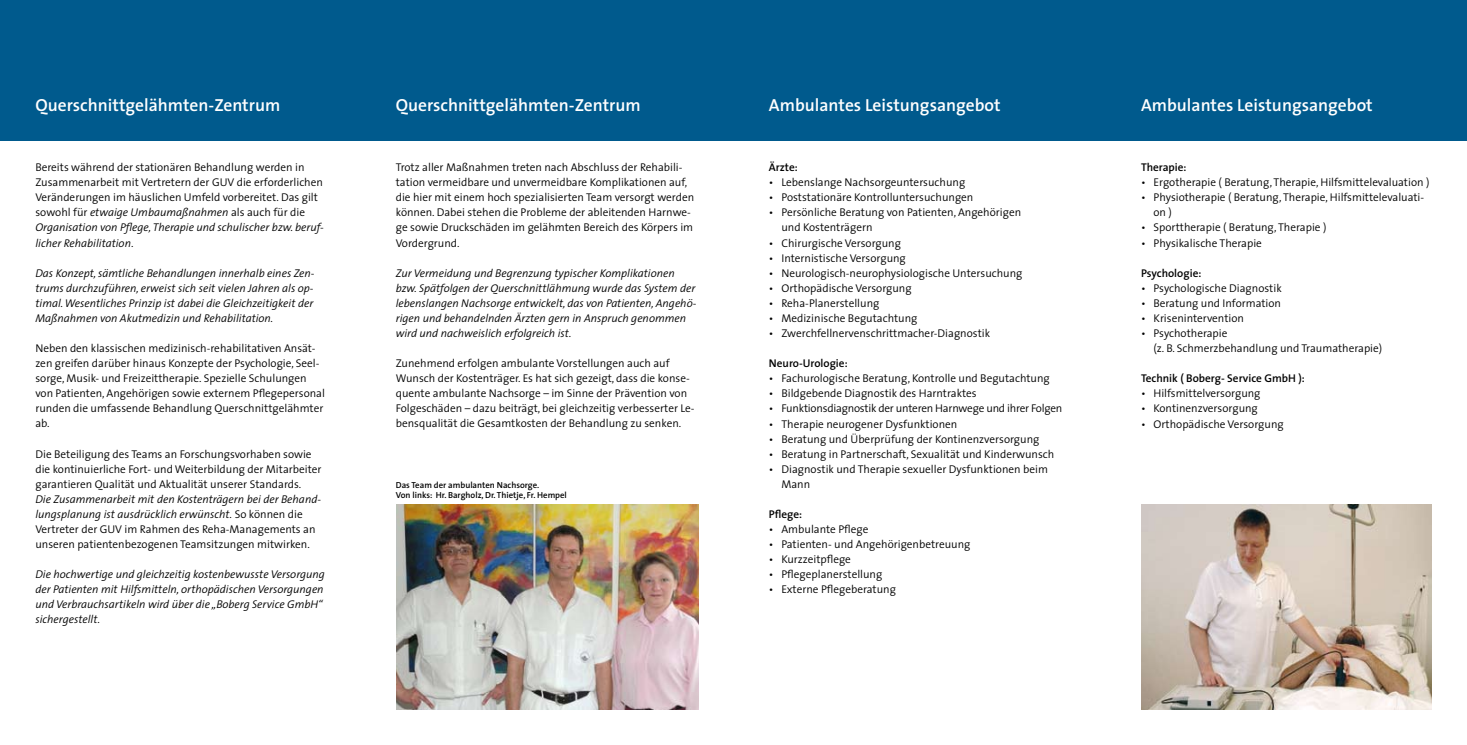
<style>
.page{position:relative;width:1467px;height:745px;background:#fff}
.page>*{position:absolute;margin:0;border:0;box-sizing:border-box;transform-origin:0 0}
.t1{font:600 17.5px "BG Thesis";color:#fff}
.t2{font:300 11.25px/15px "BG Thesis";color:#000}
.t3{font:italic 300 11.25px/15px "BG Thesis";color:#000}
.t4{font:600 11.25px "BG Thesis";color:#000}
.t5{font:300 11.25px "BG Thesis";letter-spacing:-.02em;color:#000}
.t6{font:600 8.75px/10px "BG Thesis";color:#000}
.s1{font-style:italic}
</style>
<div class="page">
<div style="left:0;top:0;width:1467px;height:141px;background:#005a8d"></div>
<img style="left:397px;top:504px;width:301px;height:205px">
<img style="left:1141px;top:504px;width:290px;height:205px">
<h1 class="t1" style="left:35px;top:94px;width:246px">Querschnittgelähmten-Zentrum</h1>
<h1 class="t1" style="left:1141px;top:94px;width:233px">Ambulantes Leistungsangebot</h1>
<h1 class="t1" style="left:396px;top:94px;width:246px">Querschnittgelähmten-Zentrum</h1>
<h1 class="t1" style="left:769px;top:94px;width:233px">Ambulantes Leistungsangebot</h1>
<p class="t2" style="left:35px;top:160px;width:290px">Bereits während der stationären Behandlung werden in Zusammenarbeit mit Vertretern der GUV die erforderlichen Veränderungen im häuslichen Umfeld vorbereitet. Das gilt sowohl für <span class="s1">etwaige Umbaumaßnahmen</span> als auch für die <span class="s1">Organisation von Pflege, Therapie und schulischer bzw. beruf&shy;licher Rehabilitation</span>.</p>
<p class="t3" style="left:35px;top:265px;width:281px;text-align:justify">Das Konzept, sämtliche Behandlungen innerhalb eines Zen&shy;trums durchzuführen, erweist sich seit vielen Jahren als op&shy;timal. Wesentliches Prinzip ist dabei die Gleichzeitigkeit der Maßnahmen von Akutmedizin und Rehabilitation.</p>
<p class="t2" style="left:35px;top:340px;width:291px">Neben den klassischen medizinisch-rehabilitativen Ansät&shy;zen greifen darüber hinaus Konzepte der Psychologie, Seel&shy;sorge, Musik- und Freizeittherapie. Spezielle Schulungen von Patienten, Angehörigen sowie externem Pflegepersonal runden die umfassende Behandlung Querschnittgelähmter ab.</p>
<p class="t2" style="left:35px;top:446px;width:288px">Die Beteiligung des Teams an Forschungsvorhaben sowie die kontinuierliche Fort- und Weiterbildung der Mitarbeiter garantieren Qualität und Aktualität unserer Standards.</p>
<p class="t2" style="left:35px;top:491px;width:287px"><span class="s1">Die Zusammenarbeit mit den Kostenträgern bei der Behand&shy;lungsplanung ist ausdrücklich erwünscht.</span> So können die Vertreter der GUV im Rahmen des Reha-Managements an unseren patientenbezogenen Teamsitzungen mitwirken.</p>
<p class="t3" style="left:35px;top:566px;width:291px">Die hochwertige und gleichzeitig kostenbewusste Versorgung der Patienten mit Hilfsmitteln, orthopädischen Versorgungen und Verbrauchsartikeln wird über die „Boberg Service GmbH“ sichergestellt.</p>
<p class="t2" style="left:396px;top:160px;width:300px">Trotz aller Maßnahmen treten nach Abschluss der Rehabili&shy;tation vermeidbare und unvermeidbare Komplikationen auf, die hier mit einem hoch spezialisierten Team versorgt werden können. Dabei stehen die Probleme der ableitenden Harnwe&shy;ge sowie Druckschäden im gelähmten Bereich des Körpers im Vordergrund.</p>
<p class="t3" style="left:396px;top:265px;width:302px">Zur Vermeidung und Begrenzung typischer Komplikationen bzw. Spätfolgen der Querschnittlähmung wurde das System der lebenslangen Nachsorge entwickelt, das von Patienten, Angehö&shy;rigen und behandelnden Ärzten gern in Anspruch genommen wird und nachweislich erfolgreich ist.</p>
<p class="t2" style="left:396px;top:356px;width:300px">Zunehmend erfolgen ambulante Vorstellungen auch auf Wunsch der Kostenträger. Es hat sich gezeigt, dass die konse&shy;quente ambulante Nachsorge – im Sinne der Prävention von Folgeschäden – dazu beiträgt, bei gleichzeitig verbesserter Le&shy;bensqualität die Gesamtkosten der Behandlung zu senken.</p>
<p class="t6" style="left:396px;top:479px;width:173px">Das Team der ambulanten Nachsorge.<br>Von links: Hr. Bargholz, Dr. Thietje, Fr. Hempel</p>
<p class="t4" style="left:769px;top:160px;width:30px">Ärzte:</p>
<p class="t2" style="left:769px;top:175px;width:198px">• Lebenslange Nachsorgeuntersuchung</p>
<p class="t2" style="left:769px;top:190px;width:206px">• Poststationäre Kontrolluntersuchungen</p>
<p class="t2" style="left:781px;top:205px;width:241px;text-indent:-12px">• Persönliche Beratung von Patienten, Angehörigen und Kostenträgern</p>
<p class="t2" style="left:769px;top:235px;width:134px">• Chirurgische Versorgung</p>
<p class="t2" style="left:769px;top:250px;width:138px">• Internistische Versorgung</p>
<p class="t2" style="left:769px;top:265px;width:255px">• Neurologisch-neurophysiologische Untersuchung</p>
<p class="t2" style="left:769px;top:280px;width:144px">• Orthopädische Versorgung</p>
<p class="t2" style="left:769px;top:295px;width:112px">• Reha-Planerstellung</p>
<p class="t2" style="left:769px;top:310px;width:150px">• Medizinische Begutachtung</p>
<p class="t2" style="left:769px;top:325px;width:223px">• Zwerchfellnervenschrittmacher-Diagnostik</p>
<p class="t4" style="left:769px;top:356px;width:80px">Neuro-Urologie:</p>
<p class="t2" style="left:769px;top:371px;width:282px">• Fachurologische Beratung, Kontrolle und Begutachtung</p>
<p class="t2" style="left:769px;top:386px;width:209px">• Bildgebende Diagnostik des Harntraktes</p>
<p class="t5" style="left:769px;top:401px;width:295px">• Funktionsdiagnostik der unteren Harnwege und ihrer Folgen</p>
<p class="t2" style="left:769px;top:416px;width:190px">• Therapie neurogener Dysfunktionen</p>
<p class="t2" style="left:769px;top:431px;width:272px">• Beratung und Überprüfung der Kontinenzversorgung</p>
<p class="t2" style="left:769px;top:446px;width:287px">• Beratung in Partnerschaft, Sexualität und Kinderwunsch</p>
<p class="t2" style="left:781px;top:461px;width:268px;text-indent:-12px">• Diagnostik und Therapie sexueller Dysfunktionen beim<br>Mann</p>
<p class="t4" style="left:769px;top:506px;width:35px">Pflege:</p>
<p class="t2" style="left:769px;top:521px;width:101px">• Ambulante Pflege</p>
<p class="t2" style="left:769px;top:536px;width:203px">• Patienten- und Angehörigenbetreuung</p>
<p class="t2" style="left:769px;top:551px;width:84px">• Kurzzeitpflege</p>
<p class="t2" style="left:769px;top:566px;width:115px">• Pflegeplanerstellung</p>
<p class="t2" style="left:769px;top:581px;width:129px">• Externe Pflegeberatung</p>
<p class="t4" style="left:1141px;top:160px;width:47px">Therapie:</p>
<p class="t2" style="left:1141px;top:175px;width:290px">• Ergotherapie ( Beratung, Therapie, Hilfsmittelevaluation )</p>
<p class="t2" style="left:1153px;top:190px;width:272px;text-indent:-12px">• Physiotherapie ( Beratung, Therapie, Hilfsmittelevaluati&shy;on )</p>
<p class="t2" style="left:1141px;top:220px;width:187px">• Sporttherapie ( Beratung, Therapie )</p>
<p class="t2" style="left:1141px;top:235px;width:122px">• Physikalische Therapie</p>
<p class="t4" style="left:1141px;top:265px;width:62px">Psychologie:</p>
<p class="t2" style="left:1141px;top:280px;width:142px">• Psychologische Diagnostik</p>
<p class="t2" style="left:1141px;top:295px;width:142px">• Beratung und Information</p>
<p class="t2" style="left:1141px;top:310px;width:104px">• Krisenintervention</p>
<p class="t2" style="left:1153px;top:325px;width:230px;text-indent:-12px">• Psychotherapie<br>(z. B. Schmerzbehandlung und Traumatherapie)</p>
<p class="t4" style="left:1141px;top:371px;width:165px">Technik ( Boberg- Service GmbH ):</p>
<p class="t2" style="left:1141px;top:386px;width:121px">• Hilfsmittelversorgung</p>
<p class="t2" style="left:1141px;top:401px;width:118px">• Kontinenzversorgung</p>
<p class="t2" style="left:1141px;top:416px;width:144px">• Orthopädische Versorgung</p>
</div>
